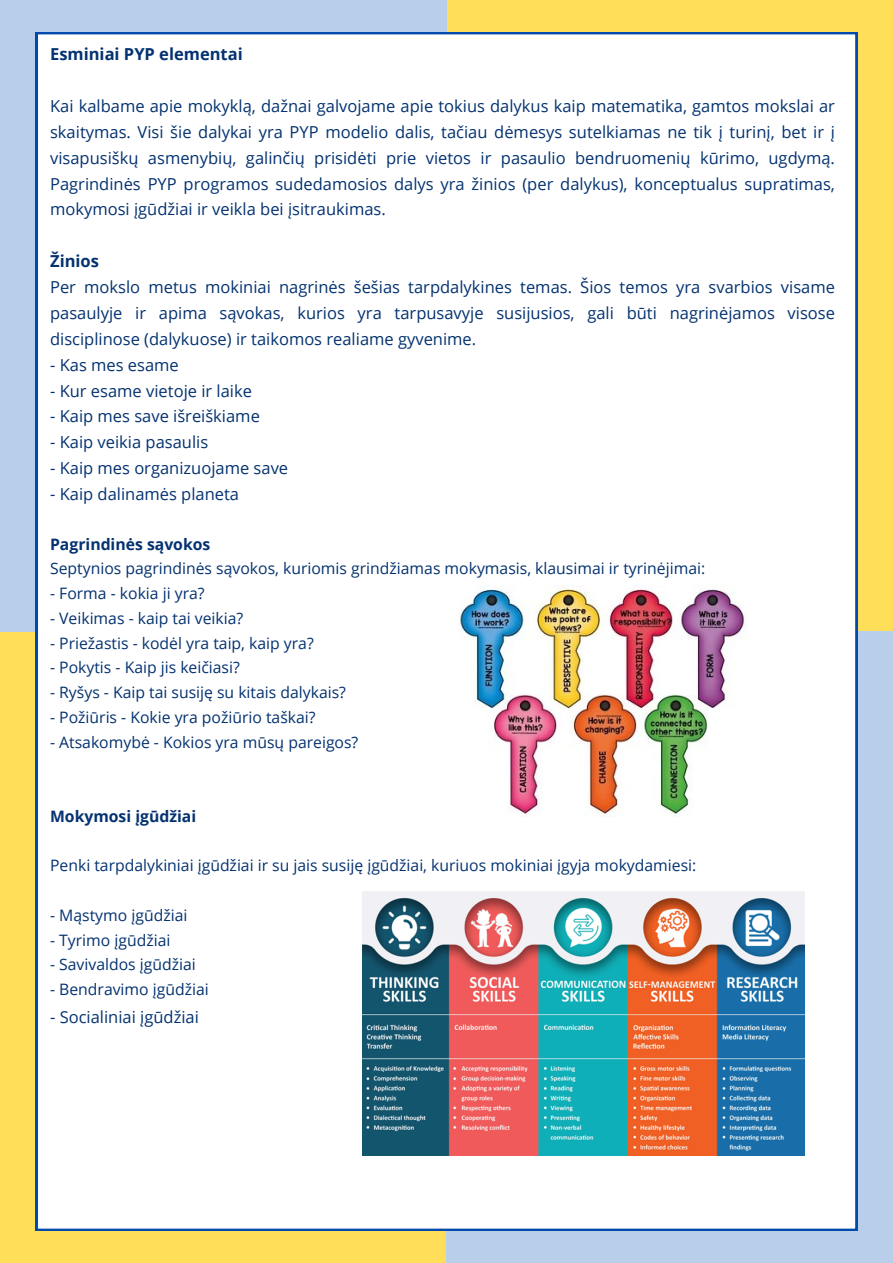
<style>
.page{position:relative;width:893px;height:1263px;background:#ffde59}
.page>*{position:absolute;margin:0;border:0;box-sizing:border-box;transform-origin:0 0}
.t1{font:16.5px/25.9px "Open Sans";color:#043270;text-align:justify}
.t2{font:700 16.5px "Open Sans";color:#043270}
.t3{font:15.75px "Open Sans";color:#043270}
.t4{font:700 15.75px "Open Sans";color:#043270}
</style>
<div class="page">
<div style="left:446px;top:631px;width:447px;height:632px;background:#b8ceeb"></div>
<div style="left:0;top:0;width:446px;height:631px;background:#b8ceeb"></div>
<div style="left:36px;top:32px;width:821px;height:1199px;background:#fff"></div>
<img style="left:362px;top:892px;width:442px;height:263px">
<img style="left:446px;top:585px;width:300px;height:231px">
<h1 class="t2" style="left:50px;top:43px;width:194px">Esminiai PYP elementai</h1>
<p class="t1" style="left:50px;top:93px;width:786px">Kai kalbame apie mokyklą, dažnai galvojame apie tokius dalykus kaip matematika, gamtos mokslai ar skaitymas. Visi šie dalykai yra PYP modelio dalis, tačiau dėmesys sutelkiamas ne tik į turinį, bet ir į visapusiškų asmenybių, galinčių prisidėti prie vietos ir pasaulio bendruomenių kūrimo, ugdymą.<br>Pagrindinės PYP programos sudedamosios dalys yra žinios (per dalykus), konceptualus supratimas, mokymosi įgūdžiai ir veikla bei įsitraukimas.</p>
<p class="t2" style="left:50px;top:250px;width:50px">Žinios</p>
<p class="t1" style="left:50px;top:274px;width:786px">Per mokslo metus mokiniai nagrinės šešias tarpdalykines temas. Šios temos yra svarbios visame pasaulyje ir apima sąvokas, kurios yra tarpusavyje susijusios, gali būti nagrinėjamos visose disciplinose (dalykuose) ir taikomos realiame gyvenime.</p>
<p class="t1" style="left:50px;top:351px;width:130px">- Kas mes esame</p>
<p class="t1" style="left:50px;top:377px;width:203px">- Kur esame vietoje ir laike</p>
<p class="t1" style="left:50px;top:403px;width:211px">- Kaip mes save išreiškiame</p>
<p class="t1" style="left:50px;top:429px;width:160px">- Kaip veikia pasaulis</p>
<p class="t1" style="left:50px;top:455px;width:240px">- Kaip mes organizuojame save</p>
<p class="t1" style="left:50px;top:481px;width:190px">- Kaip dalinamės planeta</p>
<p class="t4" style="left:50px;top:533px;width:162px">Pagrindinės sąvokos</p>
<p class="t3" style="left:50px;top:557px;width:656px">Septynios pagrindinės sąvokos, kuriomis grindžiamas mokymasis, klausimai ir tyrinėjimai:</p>
<p class="t3" style="left:50px;top:582px;width:156px">- Forma - kokia ji yra?</p>
<p class="t3" style="left:50px;top:607px;width:195px">- Veikimas - kaip tai veikia?</p>
<p class="t3" style="left:50px;top:632px;width:265px">- Priežastis - kodėl yra taip, kaip yra?</p>
<p class="t3" style="left:50px;top:656px;width:191px">- Pokytis - Kaip jis keičiasi?</p>
<p class="t3" style="left:50px;top:681px;width:297px">- Ryšys - Kaip tai susiję su kitais dalykais?</p>
<p class="t3" style="left:50px;top:706px;width:267px">- Požiūris - Kokie yra požiūrio taškai?</p>
<p class="t3" style="left:50px;top:731px;width:310px">- Atsakomybė - Kokios yra mūsų pareigos?</p>
<h1 class="t4" style="left:50px;top:805px;width:147px">Mokymosi įgūdžiai</h1>
<p class="t3" style="left:50px;top:854px;width:648px">Penki tarpdalykiniai įgūdžiai ir su jais susiję įgūdžiai, kuriuos mokiniai įgyja mokydamiesi:</p>
<p class="t3" style="left:50px;top:904px;width:139px">- Mąstymo įgūdžiai</p>
<p class="t3" style="left:50px;top:929px;width:122px">- Tyrimo įgūdžiai</p>
<p class="t3" style="left:50px;top:953px;width:147px">- Savivaldos įgūdžiai</p>
<p class="t3" style="left:50px;top:978px;width:160px">- Bendravimo įgūdžiai</p>
<p class="t1" style="left:50px;top:1003px;width:150px">- Socialiniai įgūdžiai</p>
</div>
